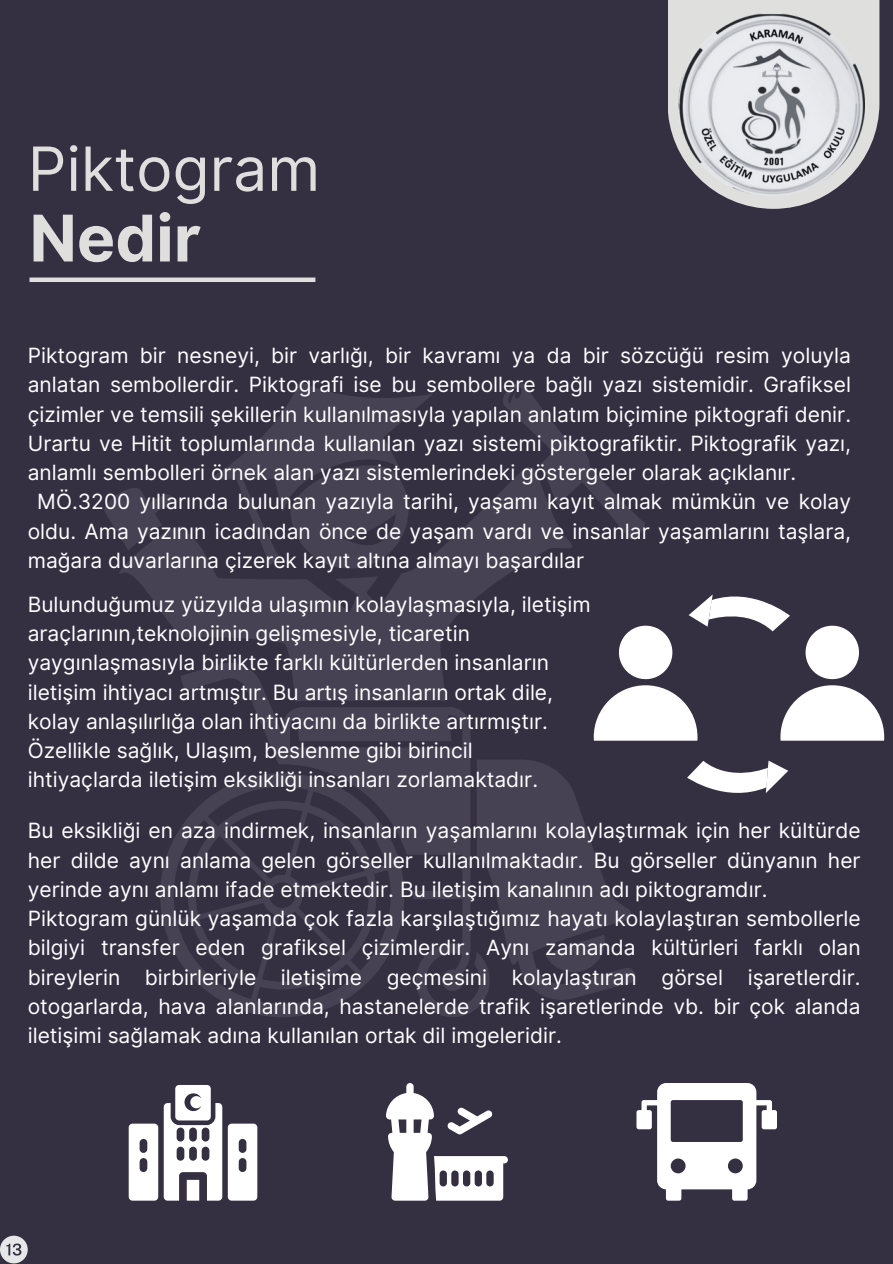
<style>
.page{position:relative;width:893px;height:1264px;background:#fff}
.page>*{position:absolute;margin:0;border:0;box-sizing:border-box;transform-origin:0 0}
.t1{font:700 64.35px "Inter";color:#dfdfde}
.t2{font:60.9px "Inter";color:#dfdfde}
.t3{font:21px/29.2px "Inter";color:#fff;text-align:justify}
</style>
<div class="page">
<div style="left:0;top:0;width:892px;height:1263px;background:#352f42"></div>
<div style="left:29px;top:277px;width:286px;height:5px;background:#dfdfde"></div>
<svg style="left:503px;top:383px;width:142px;height:157px"></svg>
<svg style="left:105px;top:465px;width:480px;height:194px;fill:#474252"></svg>
<svg style="left:208px;top:382px;width:225px;height:193px"></svg>
<svg style="left:489px;top:760px;width:146px;height:239px"></svg>
<svg style="left:181px;top:659px;width:308px;height:358px;fill:#474253"></svg>
<svg style="left:160px;top:760px;width:248px;height:257px"></svg>
<svg style="left:593px;top:685px;width:104px;height:55px"></svg>
<svg style="left:619px;top:625px;width:53px;height:54px"></svg>
<svg style="left:780px;top:685px;width:104px;height:55px"></svg>
<svg style="left:805px;top:625px;width:53px;height:54px"></svg>
<svg style="left:688px;top:594px;width:102px;height:37px"></svg>
<svg style="left:687px;top:760px;width:101px;height:33px"></svg>
<svg style="left:228px;top:1123px;width:29px;height:77px"></svg>
<svg style="left:129px;top:1123px;width:29px;height:77px"></svg>
<svg style="left:386px;top:1083px;width:121px;height:117px"></svg>
<svg style="left:636px;top:1083px;width:141px;height:117px"></svg>
<svg style="left:164px;top:1085px;width:58px;height:115px"></svg>
<svg style="left:0;top:1235px;width:28px;height:28px"></svg>
<svg style="left:668px;top:0;width:211px;height:209px;fill:#dfdfde"></svg>
<img style="left:679px;top:13px;width:185px;height:182px">
<p class="t2" style="left:28px;top:132px;width:294px">Piktogram</p>
<p class="t1" style="left:29px;top:200px;width:173px">Nedir</p>
<p class="t3" style="left:28px;top:341px;width:824px">Piktogram bir nesneyi, bir varlığı, bir kavramı ya da bir sözcüğü resim yoluyla anlatan sembollerdir. Piktografi ise bu sembollere bağlı yazı sistemidir. Grafiksel çizimler ve temsili şekillerin kullanılmasıyla yapılan anlatım biçimine piktografi denir.<br>Urartu ve Hitit toplumlarında kullanılan yazı sistemi piktografiktir. Piktografik yazı, anlamlı sembolleri örnek alan yazı sistemlerindeki göstergeler olarak açıklanır.</p>
<p class="t3" style="left:28px;top:487px;width:824px;text-indent:9px">MÖ.3200 yıllarında bulunan yazıyla tarihi, yaşamı kayıt almak mümkün ve kolay oldu. Ama yazının icadından önce de yaşam vardı ve insanlar yaşamlarını taşlara, mağara duvarlarına çizerek kayıt altına almayı başardılar</p>
<p class="t3" style="left:28px;top:589px;width:564px;text-align:left">Bulunduğumuz yüzyılda ulaşımın kolaylaşmasıyla, iletişim araçlarının,teknolojinin gelişmesiyle, ticaretin yaygınlaşmasıyla birlikte farklı kültürlerden insanların iletişim ihtiyacı artmıştır. Bu artış insanların ortak dile, kolay anlaşılırlığa olan ihtiyacını da birlikte artırmıştır.<br>Özellikle sağlık, Ulaşım, beslenme gibi birincil ihtiyaçlarda iletişim eksikliği insanları zorlamaktadır.</p>
<p class="t3" style="left:28px;top:816px;width:834px">Bu eksikliği en aza indirmek, insanların yaşamlarını kolaylaştırmak için her kültürde her dilde aynı anlama gelen görseller kullanılmaktadır. Bu görseller dünyanın her yerinde aynı anlamı ifade etmektedir. Bu iletişim kanalının adı piktogramdır.</p>
<p class="t3" style="left:28px;top:903px;width:834px">Piktogram günlük yaşamda çok fazla karşılaştığımız hayatı kolaylaştıran sembollerle bilgiyi transfer eden grafiksel çizimlerdir. Aynı zamanda kültürleri farklı olan bireylerin birbirleriyle iletişime geçmesini kolaylaştıran görsel işaretlerdir. otogarlarda, hava alanlarında, hastanelerde trafik işaretlerinde vb. bir çok alanda iletişimi sağlamak adına kullanılan ortak dil imgeleridir.</p>
</div>
